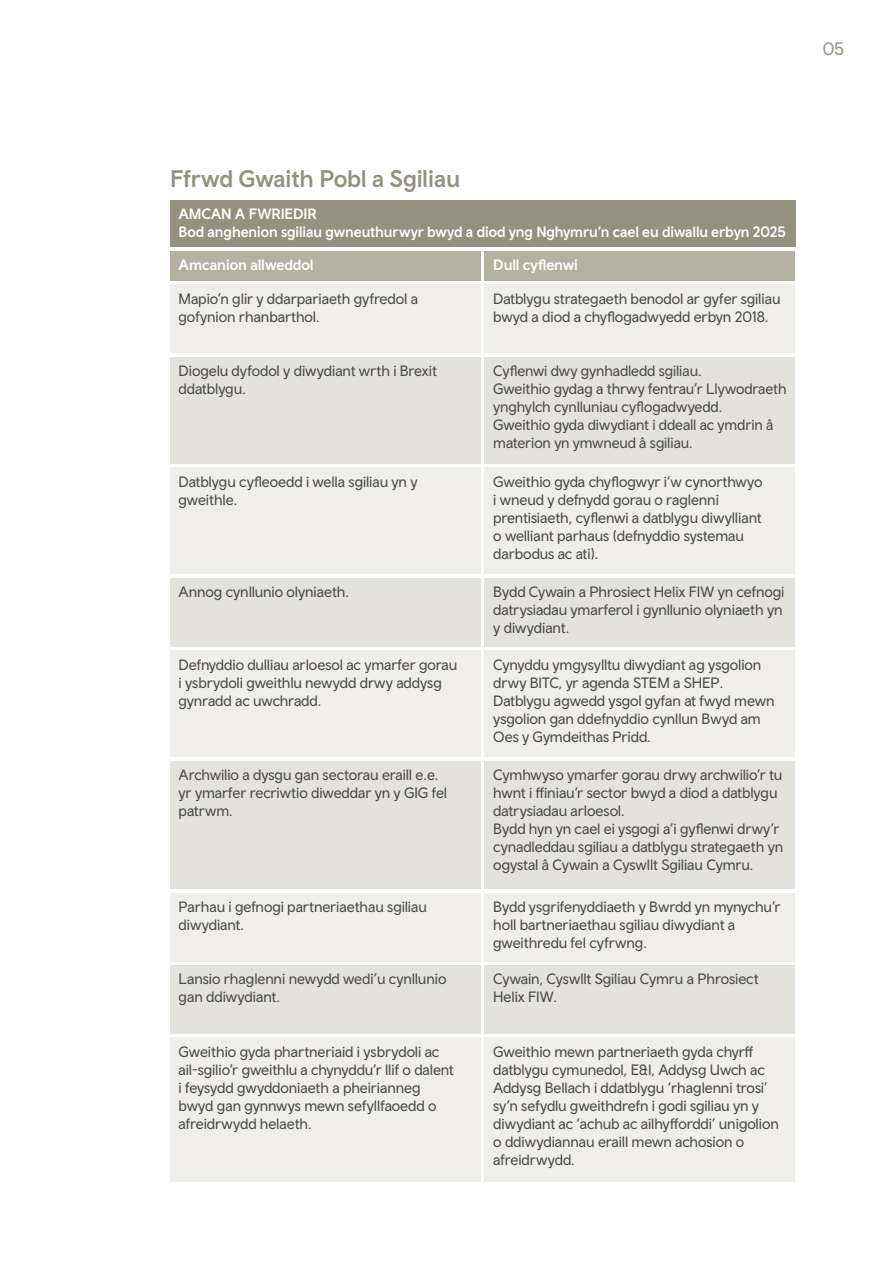
<style>
.page{position:relative;width:893px;height:1263px;background:#fff}
.page>*{position:absolute;margin:0;border:0;box-sizing:border-box;transform-origin:0 0}
.t1{font:500 24px "Wales Sans Body";letter-spacing:-.01em;color:#94927e}
.t2{font:18px "Wales Sans Body";color:#94927e}
.t3{font:15px/18px "Wales Sans Body";letter-spacing:-.005em;color:#4a4a49}
.t4{font:500 15px/18px "Wales Sans Body";letter-spacing:-.01em;color:#fff}
</style>
<div class="page">
<div style="left:170px;top:285px;width:310px;height:68px;background:#efeeeb"></div>
<div style="left:485px;top:285px;width:310px;height:68px;background:#efeeeb"></div>
<div style="left:170px;top:965px;width:310px;height:68px;background:#e4e2dd"></div>
<div style="left:485px;top:965px;width:310px;height:68px;background:#e4e2dd"></div>
<div style="left:170px;top:251px;width:310px;height:30px;background:#b5b1a2"></div>
<div style="left:485px;top:251px;width:310px;height:30px;background:#b5b1a2"></div>
<div style="left:170px;top:200px;width:625px;height:47px;background:#94927e"></div>
<div style="left:170px;top:357px;width:310px;height:106px;background:#e4e2dd"></div>
<div style="left:485px;top:357px;width:310px;height:106px;background:#e4e2dd"></div>
<div style="left:170px;top:468px;width:310px;height:106px;background:#efeeeb"></div>
<div style="left:485px;top:468px;width:310px;height:106px;background:#efeeeb"></div>
<div style="left:170px;top:578px;width:310px;height:68px;background:#e4e2dd"></div>
<div style="left:485px;top:578px;width:310px;height:68px;background:#e4e2dd"></div>
<div style="left:170px;top:651px;width:310px;height:106px;background:#efeeeb"></div>
<div style="left:485px;top:651px;width:310px;height:106px;background:#efeeeb"></div>
<div style="left:170px;top:761px;width:310px;height:128px;background:#e4e2dd"></div>
<div style="left:485px;top:761px;width:310px;height:128px;background:#e4e2dd"></div>
<div style="left:170px;top:893px;width:310px;height:68px;background:#efeeeb"></div>
<div style="left:485px;top:893px;width:310px;height:68px;background:#efeeeb"></div>
<div style="left:170px;top:1037px;width:310px;height:145px;background:#efeeeb"></div>
<div style="left:485px;top:1037px;width:310px;height:145px;background:#efeeeb"></div>
<p class="t2" style="left:823px;top:38px;width:23px">05</p>
<h1 class="t1" style="left:170px;top:164px;width:292px">Ffrwd Gwaith Pobl a Sgiliau</h1>
<p class="t4" style="left:179px;top:204px;width:609px">AMCAN A FWRIEDIR<br>Bod anghenion sgiliau gwneuthurwyr bwyd a diod yng Nghymru’n cael eu diwallu erbyn 2025</p>
<p class="t4" style="left:179px;top:255px;width:136px">Amcanion allweddol</p>
<p class="t4" style="left:493px;top:255px;width:86px">Dull cyflenwi</p>
<p class="t3" style="left:179px;top:289px;width:241px">Mapio’n glir y ddarpariaeth gyfredol a gofynion rhanbarthol.</p>
<p class="t3" style="left:493px;top:289px;width:289px">Datblygu strategaeth benodol ar gyfer sgiliau bwyd a diod a chyflogadwyedd erbyn 2018.</p>
<p class="t3" style="left:179px;top:362px;width:260px">Diogelu dyfodol y diwydiant wrth i Brexit ddatblygu.</p>
<p class="t3" style="left:493px;top:362px;width:295px">Cyflenwi dwy gynhadledd sgiliau.<br>Gweithio gydag a thrwy fentrau’r Llywodraeth ynghylch cynlluniau cyflogadwyedd.<br>Gweithio gyda diwydiant i ddeall ac ymdrin â materion yn ymwneud â sgiliau.</p>
<p class="t3" style="left:179px;top:472px;width:240px">Datblygu cyfleoedd i wella sgiliau yn y gweithle.</p>
<p class="t3" style="left:493px;top:472px;width:271px">Gweithio gyda chyflogwyr i’w cynorthwyo i wneud y defnydd gorau o raglenni prentisiaeth, cyflenwi a datblygu diwylliant o welliant parhaus (defnyddio systemau darbodus ac ati).</p>
<p class="t3" style="left:179px;top:583px;width:172px">Annog cynllunio olyniaeth.</p>
<p class="t3" style="left:493px;top:583px;width:293px">Bydd Cywain a Phrosiect Helix FIW yn cefnogi datrysiadau ymarferol i gynllunio olyniaeth yn y diwydiant.</p>
<p class="t3" style="left:179px;top:655px;width:280px">Defnyddio dulliau arloesol ac ymarfer gorau i ysbrydoli gweithlu newydd drwy addysg gynradd ac uwchradd.</p>
<p class="t3" style="left:493px;top:655px;width:283px">Cynyddu ymgysylltu diwydiant ag ysgolion drwy BITC, yr agenda STEM a SHEP.<br>Datblygu agwedd ysgol gyfan at fwyd mewn ysgolion gan ddefnyddio cynllun Bwyd am Oes y Gymdeithas Pridd.</p>
<p class="t3" style="left:179px;top:766px;width:270px">Archwilio a dysgu gan sectorau eraill e.e. yr ymarfer recriwtio diweddar yn y GIG fel patrwm.</p>
<p class="t3" style="left:493px;top:766px;width:291px">Cymhwyso ymarfer gorau drwy archwilio’r tu hwnt i ffiniau’r sector bwyd a diod a datblygu datrysiadau arloesol.<br>Bydd hyn yn cael ei ysgogi a’i gyflenwi drwy’r cynadleddau sgiliau a datblygu strategaeth yn ogystal â Cywain a Cyswllt Sgiliau Cymru.</p>
<p class="t3" style="left:179px;top:897px;width:250px">Parhau i gefnogi partneriaethau sgiliau diwydiant.</p>
<p class="t3" style="left:493px;top:897px;width:289px">Bydd ysgrifenyddiaeth y Bwrdd yn mynychu’r holl bartneriaethau sgiliau diwydiant a gweithredu fel cyfrwng.</p>
<p class="t3" style="left:179px;top:970px;width:269px">Lansio rhaglenni newydd wedi’u cynllunio gan ddiwydiant.</p>
<p class="t3" style="left:493px;top:970px;width:267px">Cywain, Cyswllt Sgiliau Cymru a Phrosiect<br>Helix FIW.</p>
<p class="t3" style="left:179px;top:1042px;width:277px">Gweithio gyda phartneriaid i ysbrydoli ac ail-sgilio’r gweithlu a chynyddu’r llif o dalent i feysydd gwyddoniaeth a pheirianneg bwyd gan gynnwys mewn sefyllfaoedd o afreidrwydd helaeth.</p>
<p class="t3" style="left:493px;top:1042px;width:287px">Gweithio mewn partneriaeth gyda chyrff datblygu cymunedol, E&amp;I, Addysg Uwch ac Addysg Bellach i ddatblygu ‘rhaglenni trosi’ sy’n sefydlu gweithdrefn i godi sgiliau yn y diwydiant ac ‘achub ac ailhyfforddi’ unigolion o ddiwydiannau eraill mewn achosion o afreidrwydd.</p>
</div>
